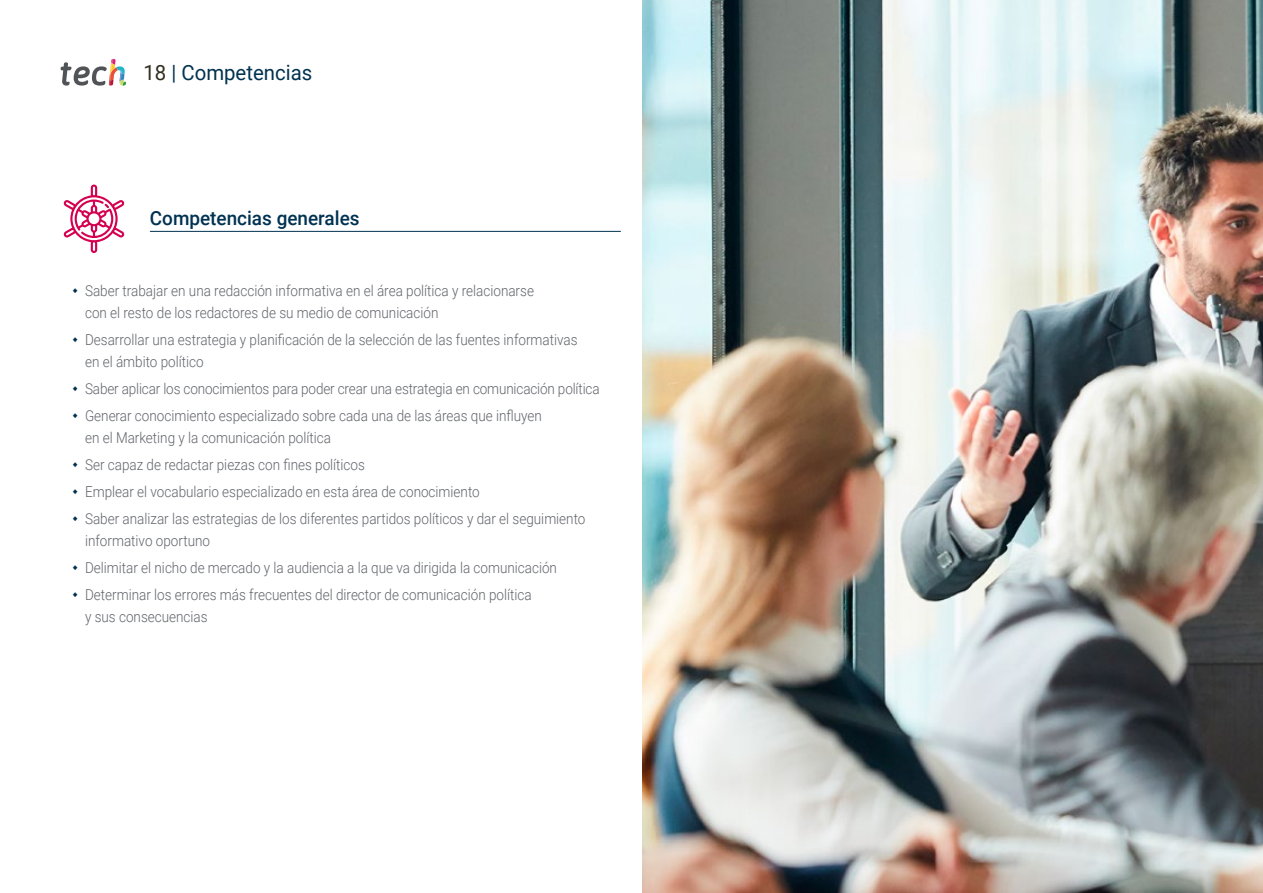
<style>
.page{position:relative;width:1263px;height:893px;background:#fff}
.page>*{position:absolute;margin:0;border:0;box-sizing:border-box;transform-origin:0 0}
.t1{font:21px "Roboto";color:#003251}
.t2{font:500 19.5px "Roboto";color:#003251}
.t3{font:300 15px/26.7px "Roboto";color:#61646a;scale:.9 1}
.s1{color:#312e20}
</style>
<div class="page">
<hr style="left:150px;top:231px;width:471px;height:1px;background:#003251">
<svg style="left:63px;top:185px;width:61px;height:68px"></svg>
<svg style="left:61px;top:59px;width:65px;height:27px"></svg>
<img style="left:642px;top:0;width:621px;height:893px">
<h1 class="t1" style="left:144px;top:57px;width:170px"><span class="s1">18</span> | Competencias</h1>
<h2 class="t2" style="left:150px;top:205px;width:211px">Competencias generales</h2>
<p class="t3" style="left:85px;top:278px;width:500px;line-height:22.5px">Saber trabajar en una redacción informativa en el área política y relacionarse con el resto de los redactores de su medio de comunicación</p>
<p class="t3" style="left:85px;top:328px;width:549px;line-height:22.5px">Desarrollar una estrategia y planificación de la selección de las fuentes informativas en el ámbito político</p>
<p class="t3" style="left:85px;top:375px;width:573px">Saber aplicar los conocimientos para poder crear una estrategia en comunicación política<br>Generar conocimiento especializado sobre cada una de las áreas que influyen</p>
<p class="t3" style="left:85px;top:424px;width:557px">en el Marketing y la comunicación política<br>Ser capaz de redactar piezas con fines políticos<br>Emplear el vocabulario especializado en esta área de conocimiento<br>Saber analizar las estrategias de los diferentes partidos políticos y dar el seguimiento</p>
<p class="t3" style="left:85px;top:527px;width:526px">informativo oportuno<br>Delimitar el nicho de mercado y la audiencia a la que va dirigida la comunicación<br>Determinar los errores más frecuentes del director de comunicación política</p>
<p class="t3" style="left:85px;top:603px;width:138px">y sus consecuencias</p>
</div>
